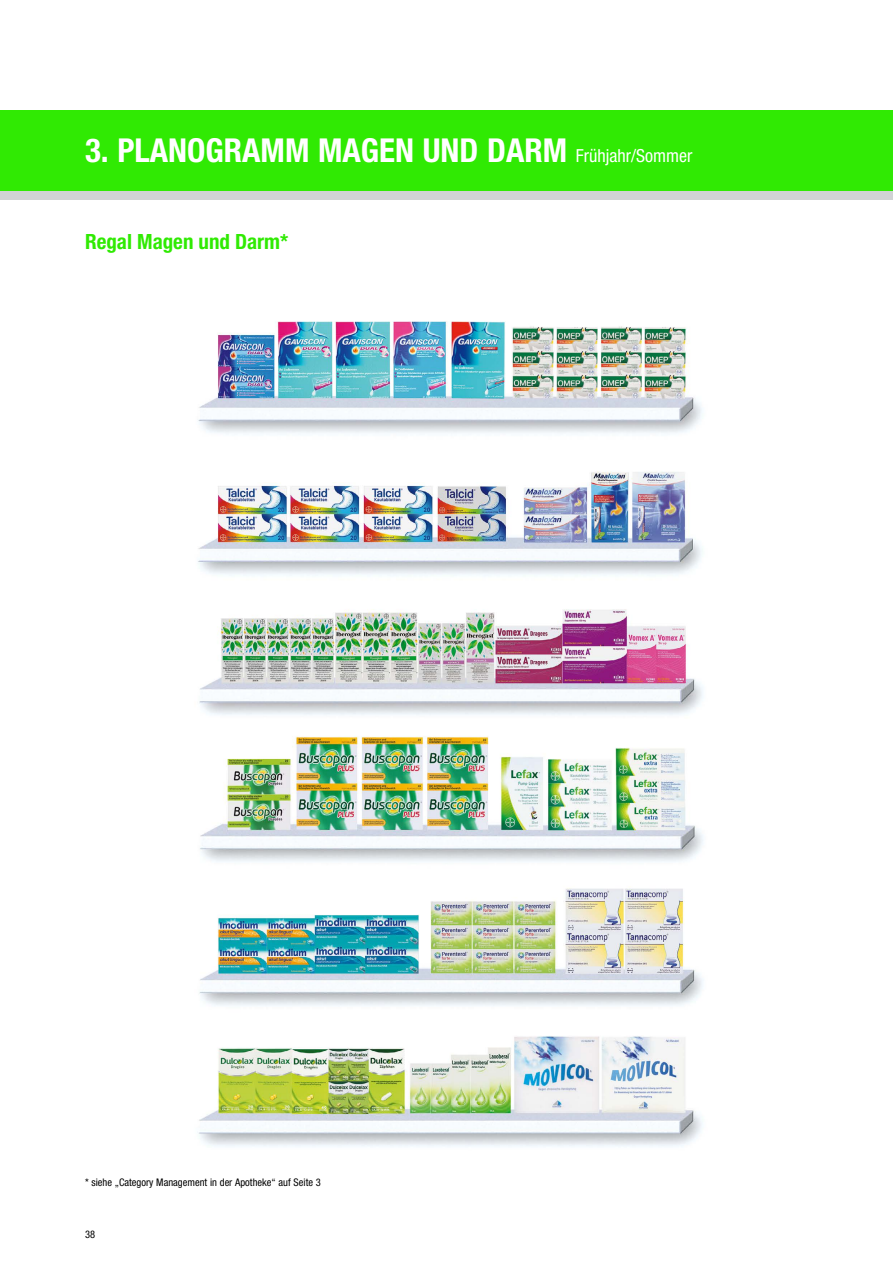
<style>
.page{position:relative;width:893px;height:1263px;background:#fff}
.page>*{position:absolute;margin:0;border:0;box-sizing:border-box;transform-origin:0 0}
.t1{font:700 condensed 33px "Helvetica Neue LT Pro";color:#fff}
.t2{font:700 condensed 21px "Helvetica Neue LT Pro";color:#30ea03}
.t3{font:condensed 10.5px "Helvetica Neue LT Pro";color:#000}
.s1{font-weight:400;font-size:18px}
</style>
<div class="page">
<div style="left:0;top:111px;width:893px;height:83px;background:#30ea03"></div>
<div style="left:0;top:191px;width:893px;height:9px;background:#d0d3d4"></div>
<img style="left:198px;top:321px;width:506px;height:826px">
<h1 class="t1" style="left:85px;top:130px;width:609px">3. PLANOGRAMM MAGEN UND DARM <span class="s1">Frühjahr/Sommer</span></h1>
<h2 class="t2" style="left:85px;top:229px;width:205px">Regal Magen und Darm*</h2>
<p class="t3" style="left:85px;top:1176px;width:237px">* siehe „Category Management in der Apotheke“ auf Seite 3</p>
<p class="t3" style="left:85px;top:1228px;width:12px">38</p>
</div>
